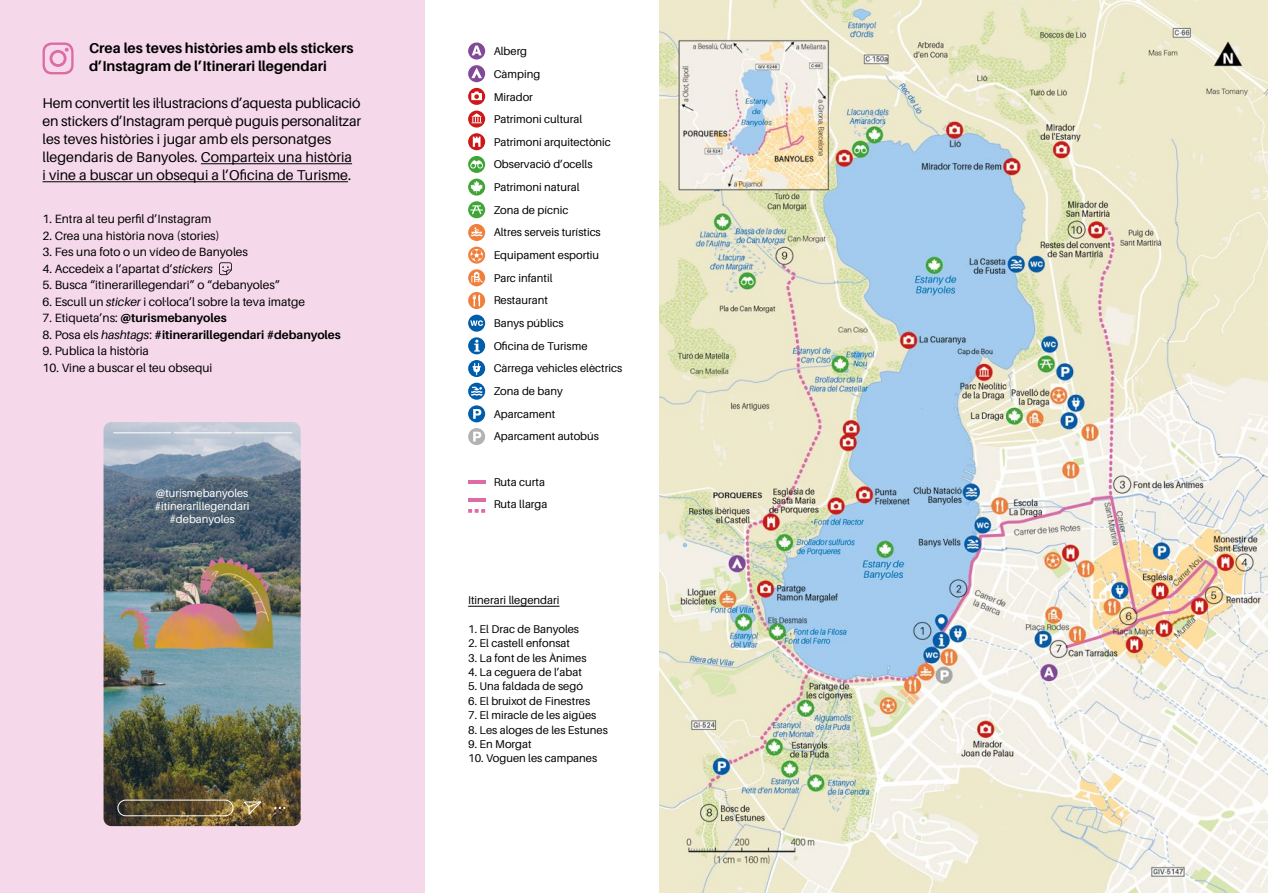
<style>
.page{position:relative;width:1268px;height:893px;background:#fff}
.page>*{position:absolute;margin:0;border:0;box-sizing:border-box;transform-origin:0 0}
.t1{font:14.25px/18px "Aileron";color:#000}
.t2{font:700 14.25px/18px "Aileron";color:#000}
.t3{font:12px "Aileron";color:#000}
.t4{font:700 12px "Aileron";color:#000}
.t5{font:11.25px/22.6px "Aileron";color:#000}
.t6{font:11.25px/13.5px "Aileron";color:#fff;text-align:center}
.s1{font-style:italic}
.s2{font-weight:400}
.s3{font-weight:400;font-style:italic}
</style>
<div class="page">
<div style="left:0;top:0;width:425px;height:893px;background:#f5d8ea"></div>
<hr style="left:201px;top:163px;width:151px;height:1px;background:#000">
<hr style="left:43px;top:181px;width:305px;height:1px;background:#000">
<img style="left:103px;top:422px;width:197px;height:404px">
<svg style="left:274px;top:807px;width:11px;height:2px"></svg>
<div style="left:117px;top:800px;width:116px;height:16px;border:1px solid #fff;border-radius:8px"></div>
<svg style="left:243px;top:801px;width:19px;height:15px"></svg>
<hr style="left:114px;top:432px;width:57px;height:1px;background:#fff">
<hr style="left:174px;top:432px;width:57px;height:1px;background:#fff">
<hr style="left:235px;top:432px;width:57px;height:1px;background:#fff">
<svg style="left:43px;top:43px;width:31px;height:31px"></svg>
<svg style="left:219px;top:262px;width:13px;height:13px"></svg>
<img style="left:659px;top:0;width:608px;height:893px">
<svg style="left:468px;top:247px;width:17px;height:17px"></svg>
<svg style="left:470px;top:249px;width:12px;height:12px"></svg>
<svg style="left:468px;top:292px;width:17px;height:17px"></svg>
<svg style="left:472px;top:295px;width:8px;height:11px"></svg>
<svg style="left:468px;top:383px;width:17px;height:17px"></svg>
<svg style="left:471px;top:387px;width:11px;height:9px"></svg>
<div style="left:468px;top:315px;width:17px;height:17px;background:#005da9;border-radius:50%"></div>
<svg style="left:470px;top:320px;width:13px;height:6px"></svg>
<div style="left:468px;top:337px;width:17px;height:17px;background:#005da9;border-radius:50%"></div>
<svg style="left:474px;top:340px;width:6px;height:12px"></svg>
<svg style="left:468px;top:179px;width:17px;height:17px"></svg>
<svg style="left:470px;top:181px;width:12px;height:12px"></svg>
<div style="left:468px;top:201px;width:17px;height:17px;background:#3fa535;border-radius:50%"></div>
<svg style="left:470px;top:205px;width:13px;height:9px"></svg>
<svg style="left:468px;top:224px;width:17px;height:17px"></svg>
<svg style="left:471px;top:227px;width:11px;height:9px"></svg>
<svg style="left:468px;top:111px;width:17px;height:17px"></svg>
<svg style="left:471px;top:113px;width:11px;height:10px"></svg>
<div style="left:468px;top:405px;width:17px;height:17px;background:#005da9;border-radius:50%"></div>
<svg style="left:473px;top:409px;width:8px;height:10px"></svg>
<div style="left:468px;top:428px;width:17px;height:17px;background:#b3b2b2;border-radius:50%"></div>
<svg style="left:473px;top:432px;width:8px;height:9px"></svg>
<svg style="left:468px;top:269px;width:17px;height:17px"></svg>
<svg style="left:471px;top:271px;width:12px;height:11px"></svg>
<div style="left:468px;top:360px;width:17px;height:17px;background:#005da9;border-radius:50%"></div>
<svg style="left:472px;top:363px;width:9px;height:12px"></svg>
<div style="left:468px;top:156px;width:17px;height:17px;background:#3fa535;border-radius:50%"></div>
<svg style="left:470px;top:160px;width:13px;height:9px"></svg>
<svg style="left:468px;top:88px;width:17px;height:17px"></svg>
<svg style="left:471px;top:92px;width:11px;height:8px"></svg>
<svg style="left:468px;top:133px;width:17px;height:17px"></svg>
<svg style="left:472px;top:137px;width:8px;height:10px"></svg>
<svg style="left:468px;top:65px;width:17px;height:17px"></svg>
<svg style="left:471px;top:68px;width:11px;height:10px"></svg>
<svg style="left:468px;top:43px;width:17px;height:17px"></svg>
<svg style="left:471px;top:46px;width:10px;height:9px"></svg>
<hr style="left:468px;top:606px;width:91px;height:1px;background:#000">
<hr style="left:468px;top:480px;width:17px;height:3px;background:#dd6ca6">
<hr style="left:468px;top:498px;width:17px;height:3px;background:#dd6ca6">
<svg style="left:468px;top:509px;width:17px;height:4px"></svg>
<p class="t2" style="left:89px;top:40px;width:266px">Crea les teves històries amb els stickers d’Instagram de l’Itinerari llegendari</p>
<p class="t5" style="left:493px;top:40px;width:130px">Alberg<br>Càmping<br>Mirador<br>Patrimoni cultural<br>Patrimoni arquitectònic<br>Observació d’ocells<br>Patrimoni natural<br>Zona de pícnic<br>Altres serveis turístics<br>Equipament esportiu<br>Parc infantil<br>Restaurant<br>Banys públics<br>Oficina de Turisme<br>Càrrega vehicles elèctrics<br>Zona de bany<br>Aparcament<br>Aparcament autobús</p>
<p class="t5" style="left:493px;top:470px;width:55px">Ruta curta<br>Ruta llarga</p>
<p class="t1" style="left:43px;top:94px;width:320px">Hem convertit les iŀlustracions d’aquesta publicació en stickers d’Instagram perquè puguis personalitzar les teves històries i jugar amb els personatges llegendaris de Banyoles. Comparteix una història<br>i vine a buscar un obsequi a l’Oficina de Turisme.</p>
<p class="t3" style="left:43px;top:212px;width:170px">1. Entra al teu perfil d’Instagram</p>
<p class="t3" style="left:43px;top:229px;width:178px">2. Crea una història nova (stories)</p>
<p class="t3" style="left:43px;top:245px;width:207px">3. Fes una foto o un vídeo de Banyoles</p>
<p class="t3" style="left:43px;top:262px;width:172px">4. Accedeix a l’apartat d’<span class="s1">stickers</span></p>
<p class="t3" style="left:43px;top:278px;width:239px">5. Busca “itinerarillegendari” o “debanyoles”</p>
<p class="t3" style="left:43px;top:295px;width:264px">6. Escull un <span class="s1">sticker</span> i coŀloca’l sobre la teva imatge</p>
<p class="t4" style="left:43px;top:311px;width:185px"><span class="s2">7. Etiqueta’ns:</span> @turismebanyoles</p>
<p class="t4" style="left:43px;top:328px;width:300px"><span class="s2">8. Posa els</span> <span class="s3">hashtags</span><span class="s2">:</span> #itinerarillegendari #debanyoles</p>
<p class="t3" style="left:43px;top:344px;width:108px">9. Publica la història</p>
<p class="t3" style="left:43px;top:361px;width:171px">10. Vine a buscar el teu obsequi</p>
<p class="t6" style="left:155px;top:486px;width:96px">@turismebanyoles #itinerarillegendari #debanyoles</p>
<p class="t5" style="left:468px;top:589px;width:93px">Itinerari llegendari</p>
<p class="t5" style="left:468px;top:618px;width:112px">1. El Drac de Banyoles</p>
<p class="t5" style="left:468px;top:632px;width:103px">2. El castell enfonsat</p>
<p class="t5" style="left:468px;top:646px;width:120px">3. La font de les Ànimes</p>
<p class="t5" style="left:468px;top:661px;width:115px">4. La ceguera de l’abat</p>
<p class="t5" style="left:468px;top:675px;width:116px">5. Una faldada de segó</p>
<p class="t5" style="left:468px;top:690px;width:124px">6. El bruixot de Finestres</p>
<p class="t5" style="left:468px;top:704px;width:130px">7. El miracle de les aigües</p>
<p class="t5" style="left:468px;top:718px;width:141px">8. Les aloges de les Estunes</p>
<p class="t5" style="left:468px;top:733px;width:65px">9. En Morgat</p>
<p class="t5" style="left:468px;top:747px;width:131px">10. Voguen les campanes</p>
</div>
